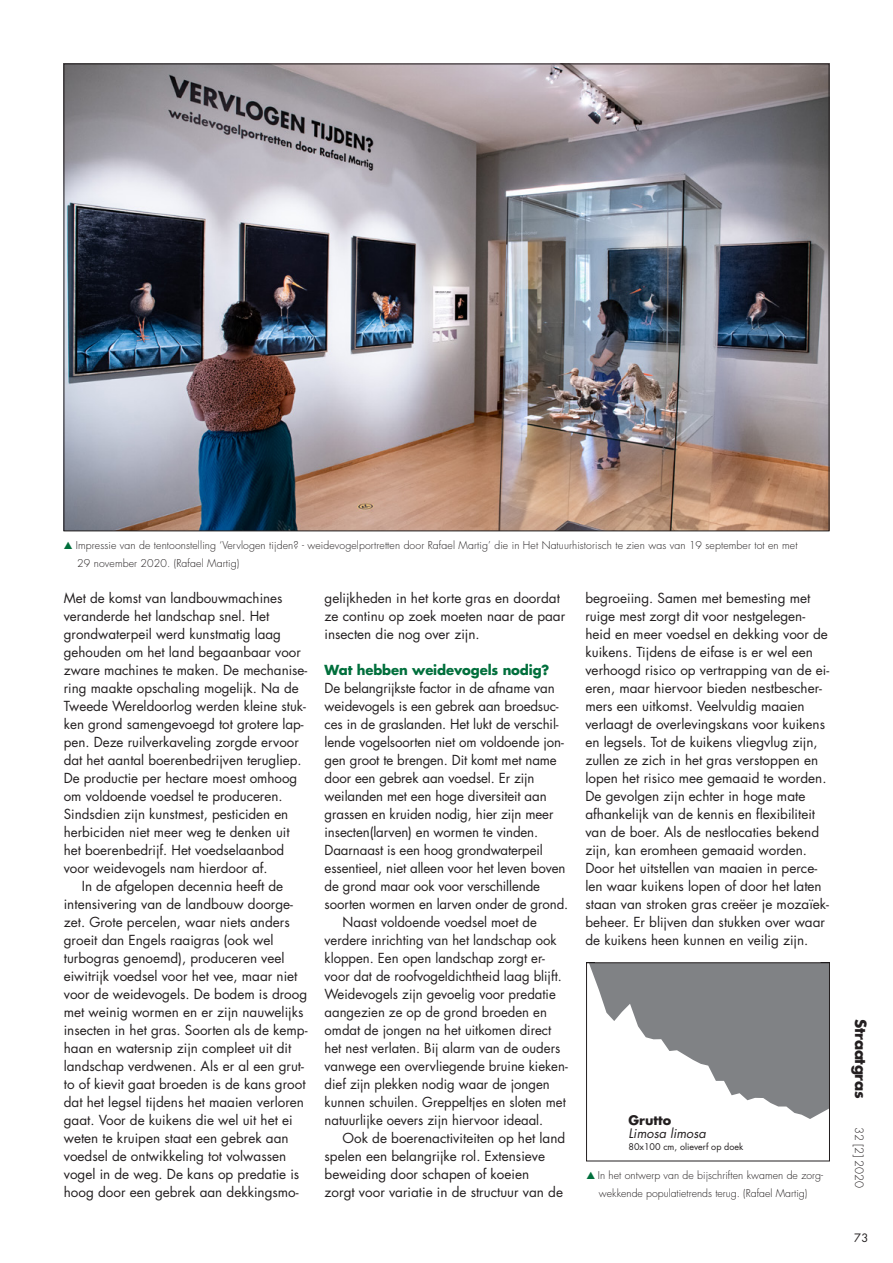
<style>
.page{position:relative;width:893px;height:1263px;background:#fff}
.page>*{position:absolute;margin:0;border:0;box-sizing:border-box;transform-origin:0 0}
.t1{font:700 15px "Futura Std";letter-spacing:-.02em;color:#231f20}
.Default{font:13.5px/18px "Futura Std";color:#231f20}
.Default-2{font:700 13.5px "Futura Std";letter-spacing:-.01em;color:#006f3c}
.t2{font:italic 12.75px/13.5px "Futura Std";color:#231f20}
.t3{font:300 11.25px "Futura Std";letter-spacing:-.01em;color:#231f20}
.t4{font:11.25px "Futura Std";color:#231f20}
.Default-3{font:300 10.5px/18px "Futura Std";letter-spacing:.01em;color:#231f20}
.t5{font:9px "Futura Std";color:#231f20}
.s1{font-family:"European Pi Three";font-weight:400;color:#006f3c}
.s2{font-weight:700;font-style:normal}
</style>
<div class="page">
<img style="left:66px;top:66px;width:761px;height:463px">
<svg style="left:589px;top:965px;width:239px;height:154px"></svg>
<div style="left:586px;top:963px;width:244px;height:198px;border:1px solid #231f20"></div>
<p class="Default-3" style="left:77px;top:536px;width:722px;text-indent:-13px"><span class="s1">G</span> Impressie van de tentoonstelling ‘Vervlogen tijden? - weidevogelportretten door Rafael Martig’ die in Het Natuurhistorisch te zien was van 19 september tot en met<br>29 november 2020. (Rafael Martig)</p>
<p class="Default" style="left:64px;top:589px;width:245px">Met de komst van landbouwmachines veranderde het landschap snel. Het grondwaterpeil werd kunstmatig laag gehouden om het land begaanbaar voor zware machines te maken. De mechanise&shy;ring maakte opschaling mogelijk. Na de Tweede Wereldoorlog werden kleine stuk&shy;ken grond samengevoegd tot grotere lap&shy;pen. Deze ruilverkaveling zorgde ervoor dat het aantal boerenbedrijven terugliep.<br>De productie per hectare moest omhoog om voldoende voedsel te produceren.<br>Sindsdien zijn kunstmest, pesticiden en herbiciden niet meer weg te denken uit het boerenbedrijf. Het voedselaanbod voor weidevogels nam hierdoor af.</p>
<p class="Default" style="left:64px;top:877px;width:245px;text-indent:18px">In de afgelopen decennia heeft de intensivering van de landbouw doorge&shy;zet. Grote percelen, waar niets anders groeit dan Engels raaigras (ook wel turbogras genoemd), produceren veel eiwitrijk voedsel voor het vee, maar niet voor de weidevogels. De bodem is droog met weinig wormen en er zijn nauwelijks insecten in het gras. Soorten als de kemp&shy;haan en watersnip zijn compleet uit dit landschap verdwenen. Als er al een grut&shy;to of kievit gaat broeden is de kans groot dat het legsel tijdens het maaien verloren gaat. Voor de kuikens die wel uit het ei weten te kruipen staat een gebrek aan voedsel de ontwikkeling tot volwassen vogel in de weg. De kans op predatie is hoog door een gebrek aan dekkingsmo-</p>
<p class="Default" style="left:325px;top:589px;width:242px">gelijkheden in het korte gras en doordat ze continu op zoek moeten naar de paar insecten die nog over zijn.</p>
<p class="Default-2" style="left:325px;top:661px;width:226px">Wat hebben weidevogels nodig?</p>
<p class="Default" style="left:325px;top:679px;width:245px">De belangrijkste factor in de afname van weidevogels is een gebrek aan broedsuc&shy;ces in de graslanden. Het lukt de verschil&shy;lende vogelsoorten niet om voldoende jon&shy;gen groot te brengen. Dit komt met name door een gebrek aan voedsel. Er zijn weilanden met een hoge diversiteit aan grassen en kruiden nodig, hier zijn meer insecten(larven) en wormen te vinden.<br>Daarnaast is een hoog grondwaterpeil essentieel, niet alleen voor het leven boven de grond maar ook voor verschillende soorten wormen en larven onder de grond.</p>
<p class="Default" style="left:325px;top:913px;width:245px;text-indent:18px">Naast voldoende voedsel moet de verdere inrichting van het landschap ook kloppen. Een open landschap zorgt er&shy;voor dat de roofvogeldichtheid laag blijft.<br>Weidevogels zijn gevoelig voor predatie aangezien ze op de grond broeden en omdat de jongen na het uitkomen direct het nest verlaten. Bij alarm van de ouders vanwege een overvliegende bruine kieken&shy;dief zijn plekken nodig waar de jongen kunnen schuilen. Greppeltjes en sloten met natuurlijke oevers zijn hiervoor ideaal.</p>
<p class="Default" style="left:325px;top:1129px;width:242px;text-indent:18px">Ook de boerenactiviteiten op het land spelen een belangrijke rol. Extensieve beweiding door schapen of koeien<br>zorgt voor variatie in de structuur van de</p>
<p class="Default" style="left:585px;top:589px;width:245px">begroeiing. Samen met bemesting met ruige mest zorgt dit voor nestgelegen&shy;heid en meer voedsel en dekking voor de kuikens. Tijdens de eifase is er wel een verhoogd risico op vertrapping van de ei&shy;eren, maar hiervoor bieden nestbescher&shy;mers een uitkomst. Veelvuldig maaien verlaagt de overlevingskans voor kuikens en legsels. Tot de kuikens vliegvlug zijn, zullen ze zich in het gras verstoppen en lopen het risico mee gemaaid te worden.<br>De gevolgen zijn echter in hoge mate afhankelijk van de kennis en flexibiliteit van de boer. Als de nestlocaties bekend zijn, kan eromheen gemaaid worden.<br>Door het uitstellen van maaien in perce&shy;len waar kuikens lopen of door het laten staan van stroken gras creëer je mozaïek&shy;beheer. Er blijven dan stukken over waar de kuikens heen kunnen en veilig zijn.</p>
<p class="t2" style="left:628px;top:1113px;width:79px"><span class="s2">Grutto<br></span>Limosa limosa</p>
<p class="t5" style="left:628px;top:1141px;width:116px">80x100 cm, olieverf op doek</p>
<p class="Default-3" style="left:586px;top:1166px;width:238px;text-align:center"><span class="s1">G</span> In het ontwerp van de bijschriften kwamen de zorg&shy;wekkende populatietrends terug. (Rafael Martig)</p>
<p class="t1" style="left:871px;top:1019px;width:81px;rotate:90deg">Straatgras</p>
<p class="t3" style="left:866px;top:1127px;width:62px;rotate:90deg">32 [2] 2020</p>
<p class="t4" style="left:854px;top:1231px;width:16px">73</p>
</div>
